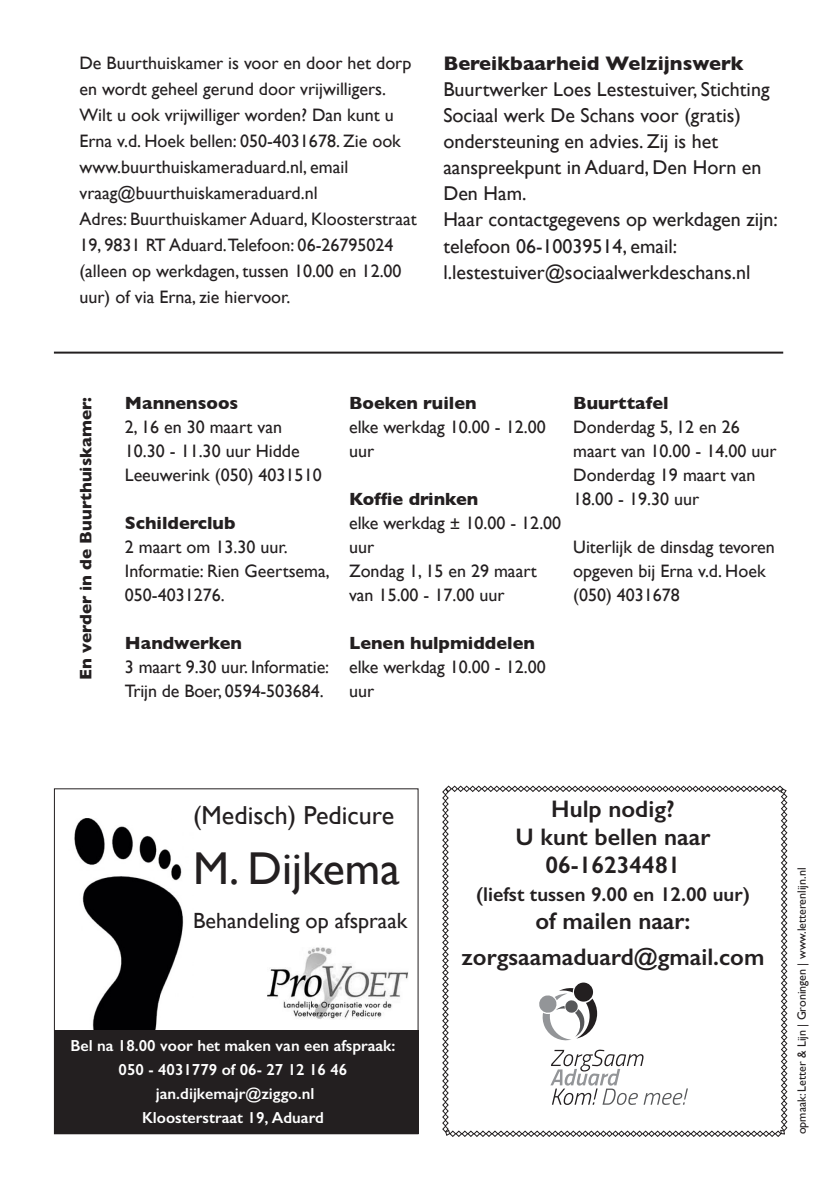
<style>
.page{position:relative;width:840px;height:1191px;background:#fff}
.page>*{position:absolute;margin:0;border:0;box-sizing:border-box;transform-origin:0 0}
.tekst{font:46px "Gill Sans";color:#231f20}
.tekst-2{font:26px "Gill Sans";color:#231f20}
.kop_2{font:600 24px "Gill Sans";color:#231f20}
.tekst-3{font:22px "Gill Sans";color:#231f20}
.tekst-4{font:20px/26px "Gill Sans";color:#231f20}
.kop_2-2{font:600 20px "Gill Sans";color:#231f20}
.kop_1{font:700 20px "Gill Sans";color:#231f20}
.tekst-5{font:18px/24px "Gill Sans";color:#231f20}
.kop_1-2{font:700 18px "Gill Sans";color:#231f20}
.kop_1-3{font:700 17px "Gill Sans";color:#231f20}
.tekst-6{font:600 16px "Gill Sans";color:#fff}
.tekst-7{font:12px "Gill Sans";color:#231f20}
</style>
<div class="page">
<img style="left:74px;top:818px;width:110px;height:212px">
<div style="left:54px;top:1030px;width:364px;height:104px;background:#231f20"></div>
<div style="left:54px;top:788px;width:364px;height:346px;border:1px solid #231f20"></div>
<img style="left:267px;top:947px;width:141px;height:72px">
<hr style="left:54px;top:351px;width:728px;height:2px;background:#231f20">
<svg style="left:442px;top:785px;width:345px;height:352px"></svg>
<p class="tekst-5" style="left:79px;top:50px;width:333px;line-height:26px">De Buurthuiskamer is voor en door het dorp en wordt geheel gerund door vrijwilligers.<br>Wilt u ook vrijwilliger worden? Dan kunt u Erna v.d. Hoek bellen: 050-4031678. Zie ook www.buurthuiskameraduard.nl, email vraag@buurthuiskameraduard.nl</p>
<p class="tekst-5" style="left:79px;top:206px;width:339px;line-height:26px">Adres: Buurthuiskamer Aduard, Kloosterstraat 19, 9831 RT Aduard.Telefoon: 06-26795024 (alleen op werkdagen, tussen 10.00 en 12.00 uur) of via Erna, zie hiervoor.</p>
<p class="kop_1" style="left:443px;top:48px;width:301px">Bereikbaarheid Welzijnswerk</p>
<p class="tekst-4" style="left:443px;top:76px;width:327px">Buurtwerker Loes Lestestuiver, Stichting<br>Sociaal werk De Schans voor (gratis) ondersteuning en advies. Zij is het aanspreekpunt in Aduard, Den Horn en<br>Den Ham.</p>
<p class="tekst-4" style="left:443px;top:206px;width:336px">Haar contactgegevens op werkdagen zijn: telefoon 06-10039514, email:</p>
<p class="tekst-4" style="left:443px;top:258px;width:308px">l.lestestuiver@sociaalwerkdeschans.nl</p>
<p class="kop_1-3" style="left:72px;top:679px;width:284px;rotate:-90deg">En verder in de Buurthuiskamer:</p>
<p class="kop_1-2" style="left:125px;top:389px;width:115px">Mannensoos</p>
<p class="tekst-5" style="left:125px;top:415px;width:198px">2, 16 en 30 maart van<br>10.30 - 11.30 uur Hidde<br>Leeuwerink (050) 4031510</p>
<p class="kop_1-2" style="left:125px;top:509px;width:112px">Schilderclub</p>
<p class="tekst-5" style="left:125px;top:535px;width:206px">2 maart om 13.30 uur.<br>Informatie: Rien Geertsema,<br>050-4031276.</p>
<p class="kop_1-2" style="left:125px;top:629px;width:118px">Handwerken</p>
<p class="tekst-5" style="left:125px;top:655px;width:206px">3 maart 9.30 uur. Informatie:<br>Trijn de Boer, 0594-503684.</p>
<p class="kop_1-2" style="left:349px;top:389px;width:129px">Boeken ruilen</p>
<p class="tekst-5" style="left:349px;top:415px;width:198px">elke werkdag 10.00 - 12.00 uur</p>
<p class="kop_1-2" style="left:349px;top:485px;width:131px">Koffie drinken</p>
<p class="tekst-5" style="left:349px;top:511px;width:214px">elke werkdag ± 10.00 - 12.00 uur</p>
<p class="tekst-5" style="left:349px;top:559px;width:189px">Zondag 1, 15 en 29 maart van 15.00 - 17.00 uur</p>
<p class="kop_1-2" style="left:349px;top:629px;width:187px">Lenen hulpmiddelen</p>
<p class="tekst-5" style="left:349px;top:655px;width:198px">elke werkdag 10.00 - 12.00 uur</p>
<p class="kop_1-2" style="left:573px;top:389px;width:97px">Buurttafel</p>
<p class="tekst-5" style="left:573px;top:415px;width:205px">Donderdag 5, 12 en 26 maart van 10.00 - 14.00 uur</p>
<p class="tekst-5" style="left:573px;top:463px;width:183px">Donderdag 19 maart van<br>18.00 - 19.30 uur</p>
<p class="tekst-5" style="left:573px;top:535px;width:203px">Uiterlijk de dinsdag tevoren opgeven bij Erna v.d. Hoek (050) 4031678</p>
<p class="tekst-2" style="left:193px;top:800px;width:202px">(Medisch) Pedicure</p>
<p class="tekst" style="left:193px;top:841px;width:208px">M. Dijkema</p>
<p class="tekst-3" style="left:193px;top:908px;width:215px">Behandeling op afspraak</p>
<p class="tekst-6" style="left:70px;top:1035px;width:326px">Bel na 18.00 voor het maken van een afspraak:</p>
<p class="tekst-6" style="left:118px;top:1059px;width:230px">050 - 4031779 of 06- 27 12 16 46</p>
<p class="tekst-6" style="left:156px;top:1083px;width:160px">jan.dijkemajr@ziggo.nl</p>
<p class="tekst-6" style="left:142px;top:1107px;width:183px">Kloosterstraat 19, Aduard</p>
<p class="kop_2" style="left:551px;top:794px;width:125px">Hulp nodig?</p>
<p class="kop_2" style="left:515px;top:822px;width:196px">U kunt bellen naar</p>
<p class="kop_2" style="left:545px;top:850px;width:136px">06-16234481</p>
<p class="kop_2-2" style="left:475px;top:882px;width:275px">(liefst tussen 9.00 en 12.00 uur)</p>
<p class="kop_2" style="left:535px;top:906px;width:156px">of mailen naar:</p>
<p class="kop_2" style="left:461px;top:942px;width:304px">zorgsaamaduard@gmail.com</p>
<p class="tekst-7" style="left:794px;top:1134px;width:268px;rotate:-90deg">opmaak: Letter &amp; Lijn | Groningen | www.letterenlijn.nl</p>
</div>
